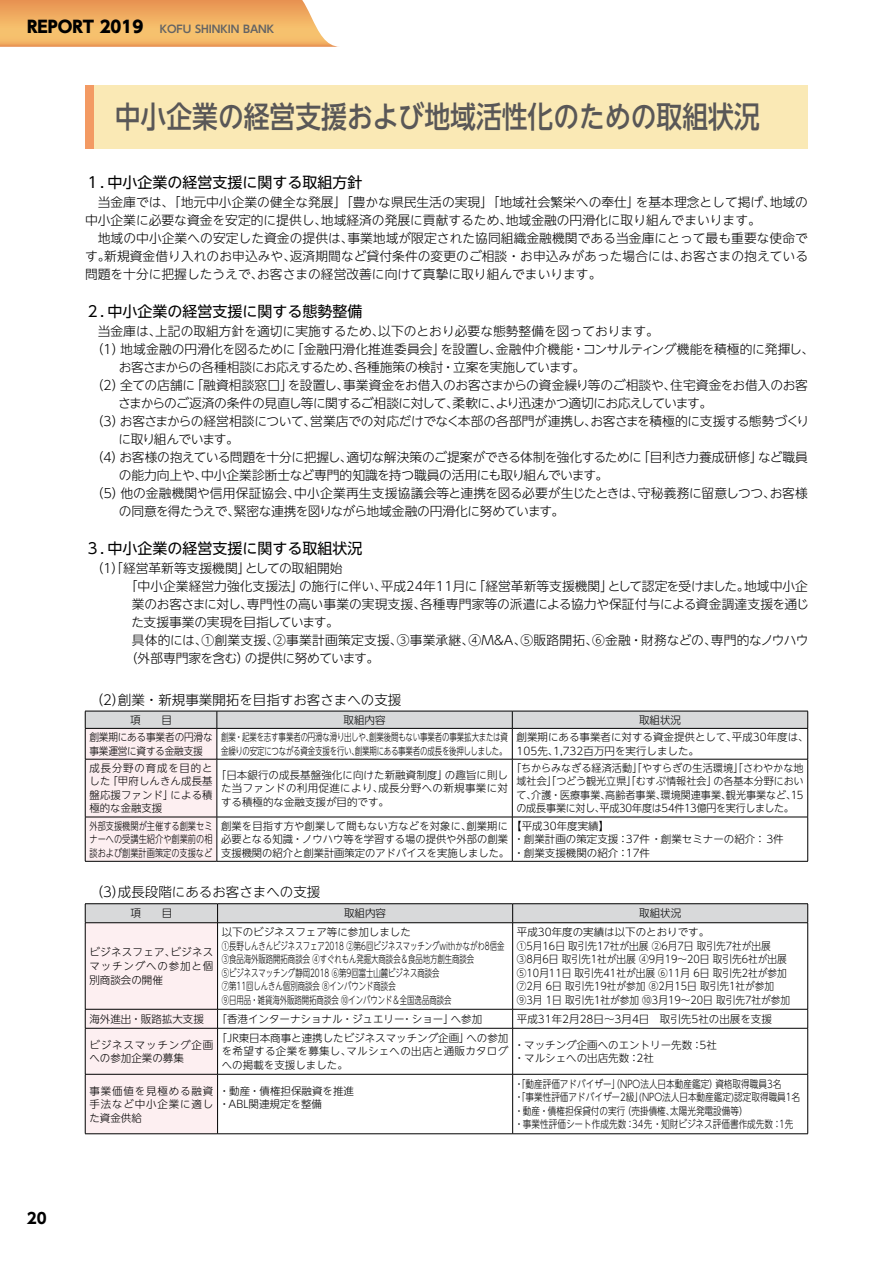
<style>
.page{position:relative;width:893px;height:1263px;background:#fff}
.page>*{position:absolute;margin:0;border:0;box-sizing:border-box;transform-origin:0 0}
.t1{font:500 30px "UD Shin Go NT Pro";color:#595757;scale:.86 1}
.t2{font:15px "UD Shin Go NT Pro";color:#000}
.t3{font:700 15px "UD Shin Go NT Pro";color:#000}
.t4{font:300 13.5px "UD Shin Go NT Pro";color:#000}
.t5{font:300 12.75px/18px "UD Shin Go NT Pro";color:#000}
.t6{font:300 12.75px "UD Shin Go NT Pro";letter-spacing:-.04em;color:#000}
.t7{font:300 12.75px "UD Shin Go NT Pro";letter-spacing:-.035em;color:#000}
.t8{font:300 12.75px "UD Shin Go NT Pro";letter-spacing:-.025em;color:#000}
.t9{font:300 12.75px "UD Shin Go NT Pro";letter-spacing:-.055em;color:#000}
.t10{font:300 12.75px "UD Shin Go NT Pro";letter-spacing:-.07em;color:#000}
.t11{font:300 10.5px/13.5px "UD Shin Go NT Pro";color:#000}
.t12{font:300 10.5px/13.5px "UD Shin Go NT Pro";color:#000;scale:.82 1}
.t13{font:300 10.5px/13.5px "UD Shin Go NT Pro";color:#000;text-align:center;scale:.96 1}
.t14{font:300 10.5px/13.5px "UD Shin Go NT Pro";letter-spacing:-.025em;color:#000;scale:.71 1}
.t15{font:300 10.5px/13.5px "UD Shin Go NT Pro";color:#000;text-align:justify;scale:.78 1}
.t16{font:700 10.5px "UD Shin Go NT Pro De";color:#656464}
.t17{font:300 10.5px/13.5px "UD Shin Go NT Pro";letter-spacing:-.02em;color:#000;scale:.92 1}
.t18{font:300 10.5px/13.5px "UD Shin Go NT Pro";letter-spacing:.08em;color:#000}
.s1{font-family:"UD Shin Go NT Pro";font-weight:800;font-size:16.5px;color:#000}
</style>
<div class="page">
<svg style="left:0;top:0;width:339px;height:47px;background:#f1b46d"></svg>
<div style="left:85px;top:85px;width:723px;height:64px;background:#fae9b5"></div>
<div style="left:85px;top:85px;width:9px;height:64px;background:#f39a63"></div>
<svg style="left:85px;top:711px;width:723px;height:150px"></svg>
<hr style="left:217px;top:728px;width:295px;height:1px;background:#000">
<hr style="left:217px;top:728px;width:1px;height:31px;background:#000">
<hr style="left:512px;top:728px;width:296px;height:1px;background:#000">
<hr style="left:512px;top:728px;width:1px;height:31px;background:#000">
<hr style="left:807px;top:728px;width:1px;height:31px;background:#000">
<hr style="left:217px;top:759px;width:295px;height:1px;background:#000">
<hr style="left:217px;top:759px;width:1px;height:58px;background:#000">
<hr style="left:512px;top:759px;width:296px;height:1px;background:#000">
<hr style="left:512px;top:759px;width:1px;height:58px;background:#000">
<hr style="left:807px;top:759px;width:1px;height:58px;background:#000">
<hr style="left:217px;top:817px;width:295px;height:1px;background:#000">
<hr style="left:217px;top:817px;width:1px;height:44px;background:#000">
<hr style="left:512px;top:817px;width:296px;height:1px;background:#000">
<hr style="left:512px;top:817px;width:1px;height:44px;background:#000">
<hr style="left:807px;top:817px;width:1px;height:44px;background:#000">
<hr style="left:217px;top:861px;width:295px;height:1px;background:#000">
<hr style="left:512px;top:861px;width:296px;height:1px;background:#000">
<hr style="left:85px;top:728px;width:132px;height:1px;background:#000">
<hr style="left:85px;top:728px;width:1px;height:31px;background:#000">
<hr style="left:85px;top:759px;width:132px;height:1px;background:#000">
<hr style="left:85px;top:759px;width:1px;height:58px;background:#000">
<hr style="left:85px;top:817px;width:132px;height:1px;background:#000">
<hr style="left:85px;top:817px;width:1px;height:44px;background:#000">
<hr style="left:85px;top:861px;width:132px;height:1px;background:#000">
<hr style="left:85px;top:903px;width:133px;height:1px;background:#000">
<hr style="left:218px;top:903px;width:295px;height:1px;background:#000">
<hr style="left:513px;top:903px;width:295px;height:1px;background:#000">
<svg style="left:85px;top:904px;width:723px;height:229px"></svg>
<hr style="left:217px;top:1028px;width:1px;height:46px;background:#000">
<hr style="left:512px;top:1028px;width:1px;height:46px;background:#000">
<hr style="left:807px;top:1028px;width:1px;height:46px;background:#000">
<hr style="left:217px;top:1074px;width:1px;height:59px;background:#000">
<hr style="left:512px;top:1074px;width:1px;height:59px;background:#000">
<hr style="left:807px;top:1074px;width:1px;height:59px;background:#000">
<hr style="left:85px;top:1009px;width:132px;height:1px;background:#000">
<hr style="left:85px;top:1028px;width:132px;height:1px;background:#000">
<hr style="left:85px;top:1074px;width:132px;height:1px;background:#000">
<hr style="left:85px;top:1133px;width:132px;height:1px;background:#000">
<hr style="left:217px;top:1009px;width:296px;height:1px;background:#000">
<hr style="left:513px;top:1009px;width:295px;height:1px;background:#000">
<hr style="left:217px;top:1028px;width:296px;height:1px;background:#000">
<hr style="left:513px;top:1028px;width:295px;height:1px;background:#000">
<hr style="left:217px;top:1074px;width:296px;height:1px;background:#000">
<hr style="left:513px;top:1074px;width:295px;height:1px;background:#000">
<hr style="left:217px;top:1133px;width:296px;height:1px;background:#000">
<hr style="left:513px;top:1133px;width:295px;height:1px;background:#000">
<p class="t16" style="left:27px;top:20px;width:248px"><span class="s1">REPORT 2019</span> KOFU SHINKIN BANK</p>
<h1 class="t1" style="left:115px;top:93px;width:752px">中小企業の経営支援および地域活性化のための取組状況</h1>
<h2 class="t2" style="left:85px;top:170px;width:279px">１．中小企業の経営支援に関する取組方針</h2>
<p class="t5" style="left:85px;top:193px;width:725px">　当金庫では、「地元中小企業の健全な発展」「豊かな県民生活の実現」「地域社会繁栄への奉仕」を基本理念として掲げ、地域の中小企業に必要な資金を安定的に提供し、地域経済の発展に貢献するため、地域金融の円滑化に取り組んでまいります。<br>　地域の中小企業への安定した資金の提供は、事業地域が限定された協同組織金融機関である当金庫にとって最も重要な使命です。新規資金借り入れのお申込みや、返済期間など貸付条件の変更のご相談・お申込みがあった場合には、お客さまの抱えている問題を十分に把握したうえで、お客さまの経営改善に向けて真摯に取り組んでまいります。</p>
<h2 class="t2" style="left:85px;top:299px;width:279px">２．中小企業の経営支援に関する態勢整備</h2>
<p class="t5" style="left:85px;top:322px;width:575px">　当金庫は、上記の取組方針を適切に実施するため、以下のとおり必要な態勢整備を図っております。</p>
<p class="t5" style="left:91px;top:340px;width:725px">（１）地域金融の円滑化を図るために「金融円滑化推進委員会」を設置し、金融仲介機能・コンサルティング機能を積極的に発揮し、</p>
<p class="t9" style="left:119px;top:357px;width:468px">お客さまからの各種相談にお応えするため、各種施策の検討・立案を実施しています。</p>
<p class="t5" style="left:91px;top:376px;width:719px">（２）全ての店舗に「融資相談窓口」を設置し、事業資金をお借入のお客さまからの資金繰り等のご相談や、住宅資金をお借入のお客</p>
<p class="t6" style="left:118px;top:393px;width:595px">さまからのご返済の条件の見直し等に関するご相談に対して、柔軟に、より迅速かつ適切にお応えしています。</p>
<p class="t8" style="left:91px;top:411px;width:720px">（３）お客さまからの経営相談について、営業店での対応だけでなく本部の各部門が連携し、お客さまを積極的に支援する態勢づくり</p>
<p class="t10" style="left:119px;top:429px;width:122px">に取り組んでいます。</p>
<p class="t7" style="left:91px;top:447px;width:719px">（４）お客様の抱えている問題を十分に把握し、適切な解決策のご提案ができる体制を強化するために「目利き力養成研修」など職員</p>
<p class="t5" style="left:119px;top:466px;width:491px">の能力向上や、中小企業診断士など専門的知識を持つ職員の活用にも取り組んでいます。</p>
<p class="t5" style="left:91px;top:484px;width:719px">（５）他の金融機関や信用保証協会、中小企業再生支援協議会等と連携を図る必要が生じたときは、守秘義務に留意しつつ、お客様</p>
<p class="t6" style="left:119px;top:501px;width:447px">の同意を得たうえで、緊密な連携を図りながら地域金融の円滑化に努めています。</p>
<h2 class="t2" style="left:85px;top:536px;width:279px">３．中小企業の経営支援に関する取組状況</h2>
<p class="t5" style="left:91px;top:559px;width:253px">（１）「経営革新等支援機関」としての取組開始</p>
<p class="t5" style="left:125px;top:577px;width:685px">「中小企業経営力強化支援法」の施行に伴い、平成24年11月に「経営革新等支援機関」として認定を受けました。地域中小企</p>
<p class="t5" style="left:132px;top:595px;width:678px">業のお客さまに対し、専門性の高い事業の実現支援、各種専門家等の派遣による協力や保証付与による資金調達支援を通じ</p>
<p class="t7" style="left:131px;top:612px;width:209px">た支援事業の実現を目指しています。</p>
<p class="t5" style="left:132px;top:631px;width:678px">具体的には、①創業支援、②事業計画策定支援、③事業承継、④M＆A、⑤販路開拓、⑥金融・財務などの、専門的なノウハウ</p>
<p class="t6" style="left:125px;top:648px;width:256px">（外部専門家を含む）の提供に努めています。</p>
<p class="t4" style="left:90px;top:689px;width:313px">（２）創業・新規事業開拓を目指すお客さまへの支援</p>
<p class="t11" style="left:130px;top:713px;width:43px">項　　目</p>
<p class="t11" style="left:344px;top:713px;width:44px">取組内容</p>
<p class="t11" style="left:639px;top:713px;width:43px">取組状況</p>
<p class="t17" style="left:89px;top:730px;width:136px">創業期にある事業者の円滑な事業運営に資する金融支援</p>
<p class="t14" style="left:221px;top:730px;width:406px">創業・起業を志す事業者の円滑な滑り出しや、創業後間もない事業者の事業拡大または資金繰りの安定につながる資金支援を行い、創業期にある事業者の成長を後押ししました。</p>
<p class="t11" style="left:517px;top:730px;width:294px">創業期にある事業者に対する資金提供として、平成30年度は、<br>105先、1,732百万円を実行しました。</p>
<p class="t11" style="left:89px;top:761px;width:125px;text-align:justify">成長分野の育成を目的とした「甲府しんきん成長基盤応援ファンド」による積極的な金融支援</p>
<p class="t11" style="left:221px;top:767px;width:289px;text-align:justify;text-indent:-5px">「日本銀行の成長基盤強化に向けた新融資制度」の趣旨に則した当ファンドの利用促進により、成長分野への新規事業に対する積極的な金融支援が目的です。</p>
<p class="t13" style="left:511px;top:761px;width:306px">「ちからみなぎる経済活動」「やすらぎの生活環境」「さわやかな地域社会」「つどう観光立県」「むすぶ情報社会」の各基本分野において、介護・医療事業、高齢者事業、環境関連事業、観光事業など、15の成長事業に対し、平成30年度は54件13億円を実行しました。</p>
<p class="t15" style="left:89px;top:818px;width:159px">外部支援機関が主催する創業セミナーへの受講生紹介や創業前の相談および創業計画策定の支援など</p>
<p class="t11" style="left:221px;top:818px;width:430px">創業を目指す方や創業して間もない方などを対象に、創業期に【平成30年度実績】<br>必要となる知識・ノウハウ等を学習する場の提供や外部の創業<br>支援機関の紹介と創業計画策定のアドバイスを実施しました。・創業支援機関の紹介：17件</p>
<p class="t11" style="left:514px;top:832px;width:271px">・創業計画の策定支援：37件・創業セミナーの紹介：3件</p>
<h2 class="t3" style="left:27px;top:1206px;width:21px">20</h2>
<p class="t4" style="left:90px;top:881px;width:232px">（３）成長段階にあるお客さまへの支援</p>
<p class="t11" style="left:130px;top:906px;width:43px">項　　目</p>
<p class="t11" style="left:344px;top:906px;width:43px">取組内容</p>
<p class="t11" style="left:639px;top:906px;width:43px">取組状況</p>
<p class="t11" style="left:89px;top:945px;width:125px;text-align:justify">ビジネスフェア、ビジネスマッチングへの参加と個別商談会の開催</p>
<p class="t11" style="left:222px;top:925px;width:284px">以下のビジネスフェア等に参加しました<br>①長野しんきんビジネスフェア2018 ②第6回ビジネスマッチングwithかながわ8信金③食品海外販路開拓商談会 ④すぐれもん発掘大商談会＆食品地方創生商談会<br>⑤ビジネスマッチング静岡2018 ⑥第9回富士山麓ビジネス商談会<br>⑦第11回しんきん個別商談会 ⑧インバウンド商談会<br>⑨日用品・雑貨海外販路開拓商談会 ⑩インバウンド＆全国逸品商談会</p>
<p class="t11" style="left:517px;top:925px;width:275px">平成30年度の実績は以下のとおりです。<br>①5月16日取引先17社が出展 ②6月7日取引先7社が出展<br>③8月6日取引先1社が出展 ④9月19～20日取引先6社が出展<br>⑤10月11日取引先41社が出展 ⑥11月 6日取引先2社が参加<br>⑦2月 6日取引先19社が参加 ⑧2月15日取引先1社が参加<br>⑨3月 1日取引先1社が参加 ⑩3月19～20日取引先7社が参加</p>
<p class="t11" style="left:89px;top:1012px;width:394px">海外進出・販路拡大支援 「香港インターナショナル・ジュエリー・ショー」へ参加</p>
<p class="t11" style="left:517px;top:1012px;width:256px">平成31年2月28日～3月4日　取引先5社の出展を支援</p>
<p class="t18" style="left:89px;top:1037px;width:125px">ビジネスマッチング企画への参加企業の募集</p>
<p class="t11" style="left:222px;top:1031px;width:288px;text-align:justify;text-indent:-5px">「JR東日本商事と連携したビジネスマッチング企画」への参加を希望する企業を募集し、マルシェへの出店と通販カタログへの掲載を支援しました。</p>
<p class="t11" style="left:514px;top:1037px;width:204px">・マッチング企画へのエントリー先数：5社・マルシェへの出店先数：2社</p>
<p class="t11" style="left:89px;top:1083px;width:125px;text-align:justify">事業価値を見極める融資手法など中小企業に適した資金供給</p>
<p class="t11" style="left:219px;top:1083px;width:136px">・動産・債権担保融資を推進・ABL関連規定を整備</p>
<p class="t12" style="left:515px;top:1077px;width:350px">・「動産評価アドバイザー」（NPO法人日本動産鑑定）資格取得職員3名<br>・「事業性評価アドバイザー2級」(NPO法人日本動産鑑定)認定取得職員1名・動産・債権担保貸付の実行（売掛債権、太陽光発電設備等）<br>・事業性評価シート作成先数：34先・知財ビジネス評価書作成先数：1先</p>
</div>
